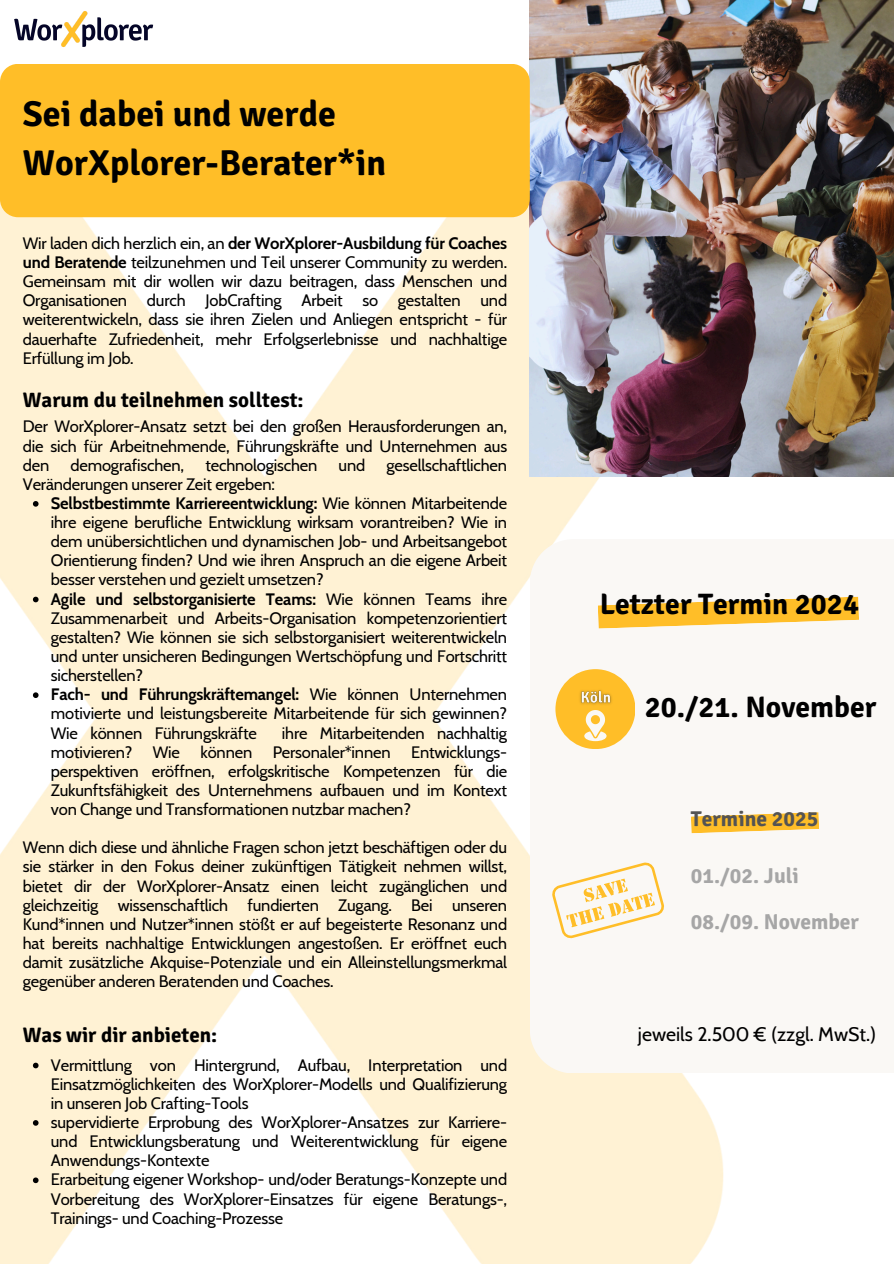
<style>
.page{position:relative;width:894px;height:1264px;background:#fff}
.page>*{position:absolute;margin:0;border:0;box-sizing:border-box;transform-origin:0 0}
.t1{font:700 36px/49.5px "Signika Negative";color:#000}
.t2{font:700 29.55px "Signika Negative";color:#000}
.t3{font:700 21.45px "Signika Negative";color:#a6a6a6}
.t4{font:700 21.45px "Signika Negative";color:#545454}
.t5{font:700 21px "Signika Negative";color:#000}
.t6{font:19.5px "Cabin";color:#000}
.t7{font:16.5px/19.2px "Cabin";letter-spacing:-.01em;color:#000;text-align:justify}
.s1{font-weight:700}
</style>
<div class="page">
<img style="left:0;top:217px;width:893px;height:1046px">
<img style="left:529px;top:0;width:364px;height:476px">
<div style="left:529px;top:539px;width:364px;height:533px;background:#faf8f5"></div>
<div style="left:0;top:64px;width:529px;height:153px;background:#ffbe28"></div>
<img style="left:0;top:11px;width:166px;height:61px">
<svg style="left:33px;top:501px;width:6px;height:5px"></svg>
<svg style="left:33px;top:596px;width:6px;height:6px"></svg>
<svg style="left:33px;top:692px;width:6px;height:6px"></svg>
<svg style="left:33px;top:1062px;width:6px;height:6px"></svg>
<svg style="left:33px;top:1120px;width:6px;height:5px"></svg>
<svg style="left:33px;top:1177px;width:6px;height:6px"></svg>
<div style="left:555px;top:669px;width:80px;height:80px;background:#ffbe28;border-radius:50%"></div>
<svg style="left:584px;top:710px;width:22px;height:31px"></svg>
<img style="left:580px;top:690px;width:32px;height:15px">
<svg style="left:597px;top:596px;width:261px;height:32px"></svg>
<svg style="left:690px;top:812px;width:128px;height:21px"></svg>
<svg style="left:550px;top:860px;width:116px;height:80px"></svg>
<p class="t1" style="left:23px;top:89px;width:364px">Sei dabei und werde<br>WorXplorer-Berater*in</p>
<h1 class="t7" style="left:23px;top:233px;width:485px">Wir laden dich herzlich ein, an <span class="s1">der WorXplorer-Ausbildung für Coaches und Beratende</span> teilzunehmen und Teil unserer Community zu werden.<br>Gemeinsam mit dir wollen wir dazu beitragen, dass Menschen und Organisationen durch JobCrafting Arbeit so gestalten und weiterentwickeln, dass sie ihren Zielen und Anliegen entspricht - für dauerhafte Zufriedenheit, mehr Erfolgserlebnisse und nachhaltige Erfüllung im Job.</h1>
<h3 class="t5" style="left:23px;top:387px;width:282px">Warum du teilnehmen solltest:</h3>
<p class="t7" style="left:23px;top:417px;width:485px">Der WorXplorer-Ansatz setzt bei den großen Herausforderungen an, die sich für Arbeitnehmende, Führungskräfte und Unternehmen aus den</p>
<p class="t7" style="left:70px;top:455px;width:115px">demografischen,</p>
<p class="t7" style="left:205px;top:455px;width:113px">technologischen</p>
<p class="t7" style="left:338px;top:455px;width:28px">und</p>
<p class="t7" style="left:386px;top:455px;width:122px">gesellschaftlichen</p>
<p class="t7" style="left:23px;top:474px;width:253px">Veränderungen unserer Zeit ergeben:</p>
<p class="t7" style="left:51px;top:493px;width:457px"><span class="s1">Selbstbestimmte Karriereentwicklung:</span> Wie können Mitarbeitende ihre eigene berufliche Entwicklung wirksam vorantreiben? Wie in dem unübersichtlichen und dynamischen Job- und Arbeitsangebot Orientierung finden? Und wie ihren Anspruch an die eigene Arbeit besser verstehen und gezielt umsetzen?</p>
<p class="t7" style="left:51px;top:589px;width:457px"><span class="s1">Agile und selbstorganisierte Teams:</span> Wie können Teams ihre Zusammenarbeit und Arbeits-Organisation kompetenzorientiert gestalten? Wie können sie sich selbstorganisiert weiterentwickeln und unter unsicheren Bedingungen Wertschöpfung und Fortschritt sicherstellen?</p>
<p class="t7" style="left:51px;top:684px;width:457px"><span class="s1">Fach- und Führungskräftemangel:</span> Wie können Unternehmen motivierte und leistungsbereite Mitarbeitende für sich gewinnen?<br>Wie können Führungskräfte</p>
<h2 class="t2" style="left:599px;top:586px;width:261px">Letzter Termin 2024</h2>
<p class="t2" style="left:644px;top:689px;width:233px">20./21. November</p>
<p class="t7" style="left:51px;top:723px;width:457px;text-indent:231px">ihre Mitarbeitenden nachhaltig motivieren? Wie können Personaler*innen Entwicklungs&shy;perspektiven eröffnen, erfolgskritische Kompetenzen für die Zukunftsfähigkeit des Unternehmens aufbauen und im Kontext von Change und Transformationen nutzbar machen?</p>
<p class="t7" style="left:23px;top:837px;width:485px">Wenn dich diese und ähnliche Fragen schon jetzt beschäftigen oder du sie stärker in den Fokus deiner zukünftigen Tätigkeit nehmen willst, bietet dir der WorXplorer-Ansatz einen leicht zugänglichen und gleichzeitig wissenschaftlich fundierten Zugang. Bei unseren Kund*innen und Nutzer*innen stößt er auf begeisterte Resonanz und hat bereits nachhaltige Entwicklungen angestoßen. Er eröffnet euch damit zusätzliche Akquise-Potenziale und ein Alleinstellungsmerkmal gegenüber anderen Beratenden und Coaches.</p>
<p class="t5" style="left:23px;top:1022px;width:196px">Was wir dir anbieten:</p>
<h3 class="t6" style="left:637px;top:1022px;width:240px">jeweils 2.500 € (zzgl. MwSt.)</h3>
<p class="t7" style="left:51px;top:1055px;width:457px">Vermittlung von Hintergrund, Aufbau, Interpretation und Einsatzmöglichkeiten des WorXplorer-Modells und Qualifizierung in unseren Job Crafting-Tools</p>
<p class="t7" style="left:51px;top:1112px;width:457px">supervidierte Erprobung des WorXplorer-Ansatzes zur Karriere&shy;und Entwicklungsberatung und Weiterentwicklung für eigene Anwendungs-Kontexte</p>
<h2 class="t7" style="left:51px;top:1169px;width:457px">Erarbeitung eigener Workshop- und/oder Beratungs-Konzepte und Vorbereitung des WorXplorer-Einsatzes für eigene Beratungs-, Trainings- und Coaching-Prozesse</h2>
<h3 class="t4" style="left:690px;top:805px;width:129px">Termine 2025</h3>
<h3 class="t3" style="left:690px;top:862px;width:109px">01./02. Juli</h3>
<p class="t3" style="left:690px;top:909px;width:170px">08./09. November</p>
</div>
